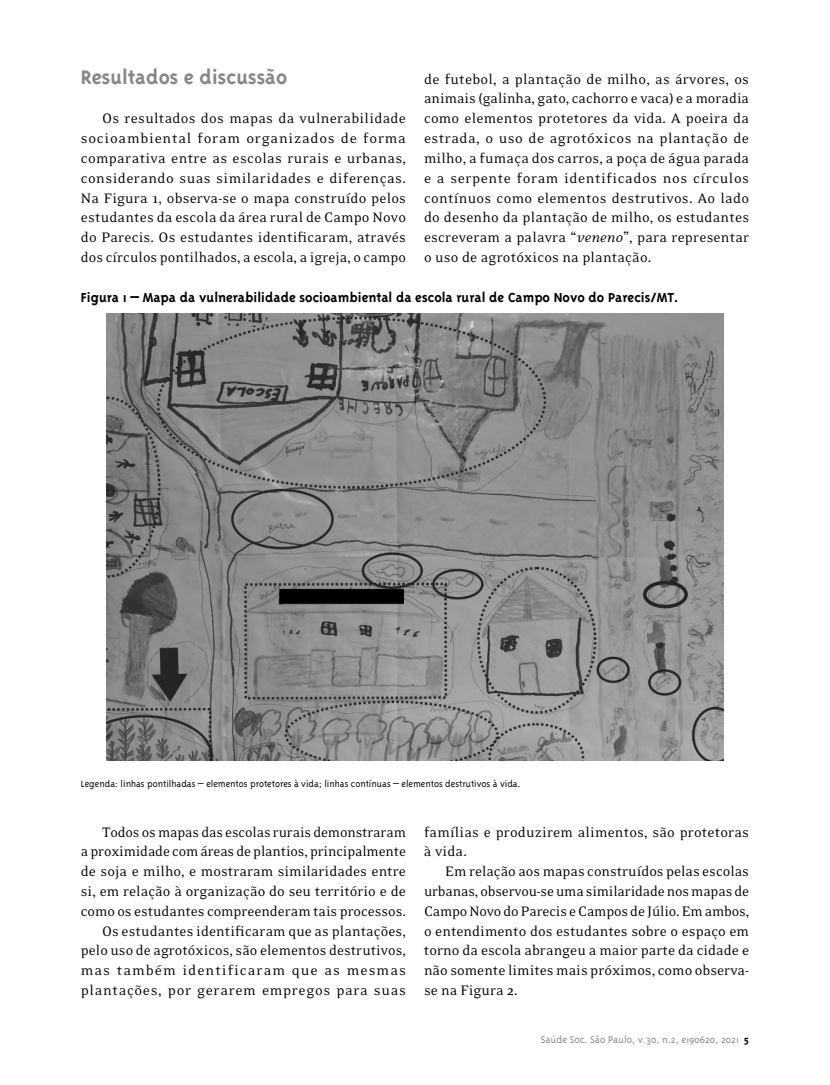
<style>
.page{position:relative;width:830px;height:1085px;background:#fff}
.page>*{position:absolute;margin:0;border:0;box-sizing:border-box;transform-origin:0 0}
.t1{font:700 22.5px "Triplex";color:#878787}
.t2{font:15.75px/19.8px "Eidetic Neo";letter-spacing:.005em;color:#000;text-align:justify}
.t3{font:700 15px "Triplex";color:#000}
.t4{font:300 11.25px "Triplex";color:#878787}
.t5{font:300 10.5px "Triplex";color:#000}
.s1{font-style:italic}
.s2{font-weight:700;color:#000}
</style>
<div class="page">
<img style="left:106px;top:313px;width:617px;height:447px">
<h1 class="t1" style="left:81px;top:64px;width:208px">Resultados e discussão</h1>
<p class="t2" style="left:81px;top:109px;width:326px;text-indent:21px">Os resultados dos mapas da vulnerabilidade socioambiental foram organizados de forma comparativa entre as escolas rurais e urbanas, considerando suas similaridades e diferenças.<br>Na Figura 1, observa-se o mapa construído pelos estudantes da escola da área rural de Campo Novo do Parecis. Os estudantes identificaram, através dos círculos pontilhados, a escola, a igreja, o campo</p>
<p class="t2" style="left:424px;top:69px;width:326px">de futebol, a plantação de milho, as árvores, os animais (galinha, gato, cachorro e vaca) e a moradia como elementos protetores da vida. A poeira da estrada, o uso de agrotóxicos na plantação de milho, a fumaça dos carros, a poça de água parada e a serpente foram identificados nos círculos contínuos como elementos destrutivos. Ao lado do desenho da plantação de milho, os estudantes escreveram a palavra “<span class="s1">veneno</span>”, para representar o uso de agrotóxicos na plantação.</p>
<p class="t3" style="left:81px;top:288px;width:599px">Figura 1 – Mapa da vulnerabilidade socioambiental da escola rural de Campo Novo do Parecis/MT.</p>
<p class="t5" style="left:81px;top:777px;width:441px">Legenda: linhas pontilhadas – elementos protetores à vida; linhas contínuas – elementos destrutivos à vida.</p>
<p class="t2" style="left:81px;top:822px;width:326px;text-align:right">Todos osmapas das escolas rurais demonstraram<br>a proximidade comáreas de plantios, principalmente de soja e milho, e mostraram similaridades entre si, em relação à organização do seu território e de como os estudantes compreenderam tais processos.<br>Os estudantes identificaram que as plantações, pelo uso de agrotóxicos, são elementos destrutivos, mas também identificaram que as mesmas plantações, por gerarem empregos para suas</p>
<p class="t2" style="left:424px;top:822px;width:326px">famílias e produzirem alimentos, são protetoras à vida.</p>
<p class="t2" style="left:424px;top:861px;width:326px;text-indent:21px">Em relação aos mapas construídos pelas escolas urbanas, observou-seuma similaridadenosmapas de CampoNovo doParecis eCampos de Júlio.Emambos, o entendimento dos estudantes sobre o espaço em torno da escola abrangeu a maior parte da cidade e não somente limites mais próximos, como observa&shy;se na Figura 2.</p>
<p class="t4" style="left:540px;top:1033px;width:210px">Saúde Soc. São Paulo, v.30, n.2, e190620, 2021 <span class="s2">5</span></p>
</div>
